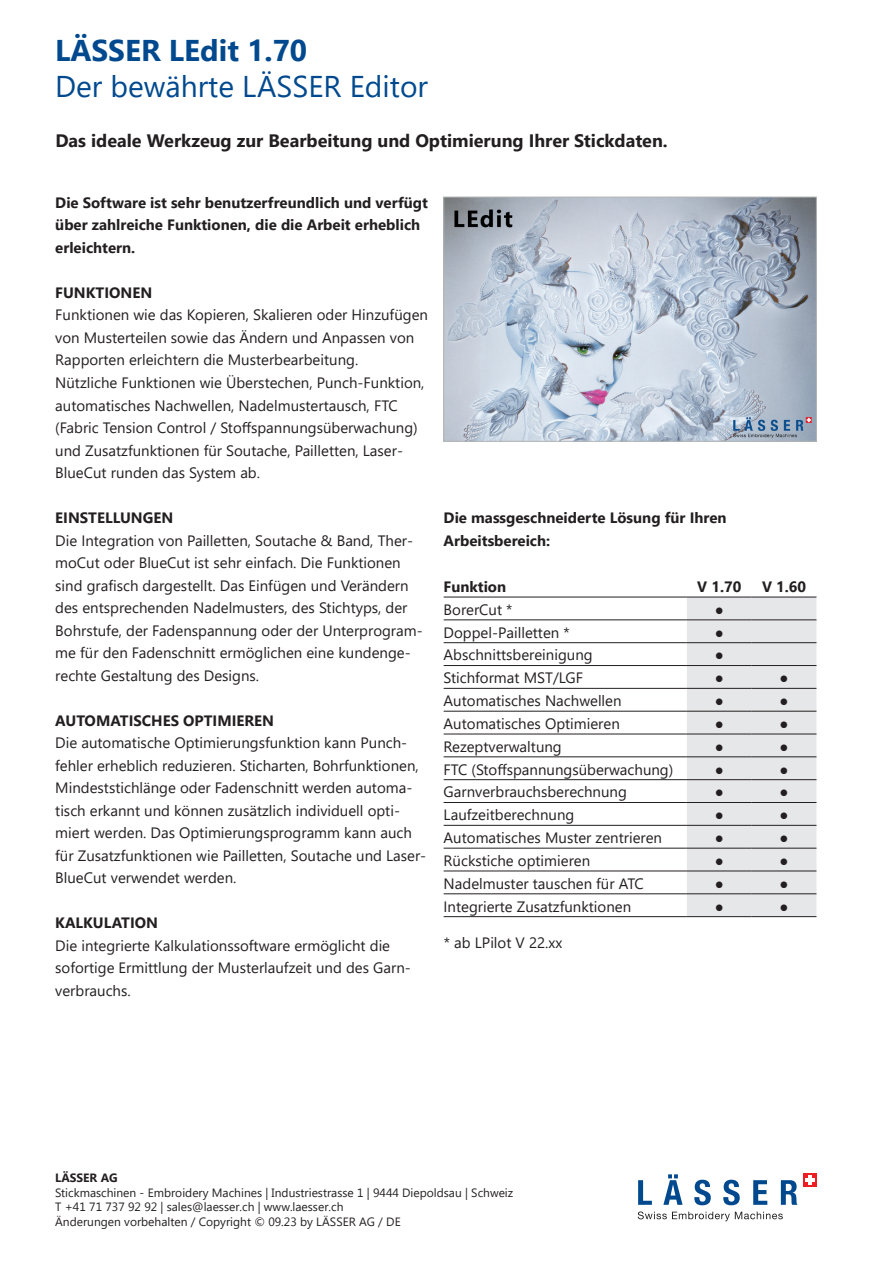
<style>
.page{position:relative;width:893px;height:1263px;background:#fff}
.page>*{position:absolute;margin:0;border:0;box-sizing:border-box;transform-origin:0 0}
.t1{font:30px "Segoe UI";color:#01498e}
.t2{font:700 30px "Segoe UI";color:#01498e}
.t3{font:700 18px "Segoe UI";color:#231f20}
.t4{font:15px/22.5px "Segoe UI";color:#231f20}
.t5{font:700 15px/22.5px "Segoe UI";color:#231f20}
.t6{font:12px/14.4px "Segoe UI";color:#231f20}
.t7{font:700 12px "Segoe UI";color:#231f20}
</style>
<div class="page">
<svg style="left:638px;top:1180px;width:14px;height:25px"></svg>
<svg style="left:663px;top:1174px;width:20px;height:31px"></svg>
<svg style="left:694px;top:1180px;width:17px;height:25px"></svg>
<svg style="left:723px;top:1180px;width:17px;height:25px"></svg>
<svg style="left:753px;top:1180px;width:14px;height:25px"></svg>
<svg style="left:781px;top:1180px;width:16px;height:25px"></svg>
<svg style="left:638px;top:1211px;width:145px;height:10px"></svg>
<div style="left:803px;top:1174px;width:13px;height:13px;background:#ee1d23"></div>
<hr style="left:805px;top:1178px;width:10px;height:4px;background:#fff">
<hr style="left:808px;top:1175px;width:4px;height:10px;background:#fff">
<img style="left:446px;top:199px;width:369px;height:240px">
<div style="left:444px;top:197px;width:373px;height:244px;border:1px solid #b2b5b5"></div>
<div style="left:687px;top:598px;width:129px;height:318px;background:#e6e7e9"></div>
<hr style="left:444px;top:597px;width:243px;height:1px;background:#231f20">
<hr style="left:687px;top:597px;width:65px;height:1px;background:#231f20">
<hr style="left:752px;top:597px;width:64px;height:1px;background:#231f20">
<hr style="left:444px;top:620px;width:243px;height:1px;background:#231f20">
<hr style="left:687px;top:620px;width:65px;height:1px;background:#231f20">
<hr style="left:752px;top:620px;width:64px;height:1px;background:#231f20">
<hr style="left:444px;top:642px;width:243px;height:1px;background:#231f20">
<hr style="left:687px;top:642px;width:65px;height:1px;background:#231f20">
<hr style="left:752px;top:642px;width:64px;height:1px;background:#231f20">
<hr style="left:444px;top:665px;width:243px;height:1px;background:#231f20">
<hr style="left:687px;top:665px;width:65px;height:1px;background:#231f20">
<hr style="left:752px;top:665px;width:64px;height:1px;background:#231f20">
<hr style="left:444px;top:688px;width:243px;height:1px;background:#231f20">
<hr style="left:687px;top:688px;width:65px;height:1px;background:#231f20">
<hr style="left:752px;top:688px;width:64px;height:1px;background:#231f20">
<hr style="left:444px;top:711px;width:243px;height:1px;background:#231f20">
<hr style="left:687px;top:711px;width:65px;height:1px;background:#231f20">
<hr style="left:752px;top:711px;width:64px;height:1px;background:#231f20">
<hr style="left:444px;top:734px;width:243px;height:1px;background:#231f20">
<hr style="left:687px;top:734px;width:65px;height:1px;background:#231f20">
<hr style="left:752px;top:734px;width:64px;height:1px;background:#231f20">
<hr style="left:444px;top:756px;width:243px;height:1px;background:#231f20">
<hr style="left:687px;top:756px;width:65px;height:1px;background:#231f20">
<hr style="left:752px;top:756px;width:64px;height:1px;background:#231f20">
<hr style="left:444px;top:779px;width:243px;height:1px;background:#231f20">
<hr style="left:687px;top:779px;width:65px;height:1px;background:#231f20">
<hr style="left:752px;top:779px;width:64px;height:1px;background:#231f20">
<hr style="left:444px;top:802px;width:243px;height:1px;background:#231f20">
<hr style="left:687px;top:802px;width:65px;height:1px;background:#231f20">
<hr style="left:752px;top:802px;width:64px;height:1px;background:#231f20">
<hr style="left:444px;top:825px;width:243px;height:1px;background:#231f20">
<hr style="left:687px;top:825px;width:65px;height:1px;background:#231f20">
<hr style="left:752px;top:825px;width:64px;height:1px;background:#231f20">
<hr style="left:444px;top:848px;width:243px;height:1px;background:#231f20">
<hr style="left:687px;top:848px;width:65px;height:1px;background:#231f20">
<hr style="left:752px;top:848px;width:64px;height:1px;background:#231f20">
<hr style="left:444px;top:871px;width:243px;height:1px;background:#231f20">
<hr style="left:687px;top:871px;width:65px;height:1px;background:#231f20">
<hr style="left:752px;top:871px;width:64px;height:1px;background:#231f20">
<hr style="left:444px;top:893px;width:243px;height:1px;background:#231f20">
<hr style="left:687px;top:893px;width:65px;height:1px;background:#231f20">
<hr style="left:752px;top:893px;width:64px;height:1px;background:#231f20">
<hr style="left:444px;top:916px;width:243px;height:1px;background:#231f20">
<hr style="left:687px;top:916px;width:65px;height:1px;background:#231f20">
<hr style="left:752px;top:916px;width:64px;height:1px;background:#231f20">
<h1 class="t2" style="left:55px;top:22px;width:254px">LÄSSER LEdit 1.70</h1>
<h1 class="t1" style="left:55px;top:58px;width:374px">Der bewährte LÄSSER Editor</h1>
<p class="t3" style="left:55px;top:124px;width:614px">Das ideale Werkzeug zur Bearbeitung und Optimierung Ihrer Stickdaten.</p>
<p class="t5" style="left:55px;top:190px;width:374px">Die Software ist sehr benutzerfreundlich und verfügt über zahlreiche Funktionen, die die Arbeit erheblich erleichtern.</p>
<p class="t5" style="left:55px;top:280px;width:98px">FUNKTIONEN</p>
<p class="t4" style="left:55px;top:303px;width:374px">Funktionen wie das Kopieren, Skalieren oder Hinzufügen von Musterteilen sowie das Ändern und Anpassen von Rapporten erleichtern die Musterbearbeitung.<br>Nützliche Funktionen wie Überstechen, Punch-Funktion, automatisches Nachwellen, Nadelmustertausch, FTC (Fabric Tension Control / Stoffspannungsüberwachung) und Zusatzfunktionen für Soutache, Pailletten, Laser-BlueCut runden das System ab.</p>
<p class="t5" style="left:55px;top:505px;width:119px">EINSTELLUNGEN</p>
<p class="t4" style="left:55px;top:528px;width:369px">Die Integration von Pailletten, Soutache &amp; Band, Ther&shy;moCut oder BlueCut ist sehr einfach. Die Funktionen sind grafisch dargestellt. Das Einfügen und Verändern des entsprechenden Nadelmusters, des Stichtyps, der Bohrstufe, der Fadenspannung oder der Unterprogram&shy;me für den Fadenschnitt ermöglichen eine kundenge&shy;rechte Gestaltung des Designs.</p>
<p class="t5" style="left:55px;top:708px;width:220px">AUTOMATISCHES OPTIMIEREN</p>
<p class="t4" style="left:55px;top:730px;width:372px">Die automatische Optimierungsfunktion kann Punch&shy;fehler erheblich reduzieren. Sticharten, Bohrfunktionen, Mindeststichlänge oder Fadenschnitt werden automa&shy;tisch erkannt und können zusätzlich individuell opti&shy;miert werden. Das Optimierungsprogramm kann auch für Zusatzfunktionen wie Pailletten, Soutache und Laser-BlueCut verwendet werden.</p>
<p class="t5" style="left:55px;top:910px;width:104px">KALKULATION</p>
<p class="t4" style="left:55px;top:933px;width:357px">Die integrierte Kalkulationssoftware ermöglicht die sofortige Ermittlung der Musterlaufzeit und des Garn&shy;verbrauchs.</p>
<p class="t5" style="left:444px;top:505px;width:284px">Die massgeschneiderte Lösung für Ihren<br>Arbeitsbereich:</p>
<p class="t5" style="left:444px;top:574px;width:64px">Funktion</p>
<p class="t5" style="left:697px;top:574px;width:46px">V 1.70</p>
<p class="t5" style="left:762px;top:574px;width:46px">V 1.60</p>
<p class="t4" style="left:444px;top:597px;width:70px">BorerCut *</p>
<p class="t4" style="left:715px;top:597px;width:11px">●</p>
<p class="t4" style="left:444px;top:620px;width:128px">Doppel-Pailletten *</p>
<p class="t4" style="left:715px;top:620px;width:11px">●</p>
<p class="t4" style="left:444px;top:642px;width:151px">Abschnittsbereinigung</p>
<p class="t4" style="left:715px;top:642px;width:11px">●</p>
<p class="t4" style="left:444px;top:665px;width:141px">Stichformat MST/LGF</p>
<p class="t4" style="left:715px;top:665px;width:11px">●</p>
<p class="t4" style="left:779px;top:665px;width:11px">●</p>
<p class="t4" style="left:444px;top:688px;width:179px">Automatisches Nachwellen</p>
<p class="t4" style="left:715px;top:688px;width:11px">●</p>
<p class="t4" style="left:779px;top:688px;width:11px">●</p>
<p class="t4" style="left:444px;top:711px;width:178px">Automatisches Optimieren</p>
<p class="t4" style="left:715px;top:711px;width:11px">●</p>
<p class="t4" style="left:779px;top:711px;width:11px">●</p>
<p class="t4" style="left:444px;top:734px;width:120px">Rezeptverwaltung</p>
<p class="t4" style="left:715px;top:734px;width:11px">●</p>
<p class="t4" style="left:779px;top:734px;width:11px">●</p>
<p class="t4" style="left:444px;top:757px;width:231px">FTC (Stoffspannungsüberwachung)</p>
<p class="t4" style="left:715px;top:757px;width:11px">●</p>
<p class="t4" style="left:779px;top:757px;width:11px">●</p>
<p class="t4" style="left:444px;top:779px;width:185px">Garnverbrauchsberechnung</p>
<p class="t4" style="left:715px;top:779px;width:11px">●</p>
<p class="t4" style="left:779px;top:779px;width:11px">●</p>
<p class="t4" style="left:444px;top:802px;width:132px">Laufzeitberechnung</p>
<p class="t4" style="left:715px;top:802px;width:11px">●</p>
<p class="t4" style="left:779px;top:802px;width:11px">●</p>
<p class="t4" style="left:444px;top:825px;width:220px">Automatisches Muster zentrieren</p>
<p class="t4" style="left:715px;top:825px;width:11px">●</p>
<p class="t4" style="left:779px;top:825px;width:11px">●</p>
<p class="t4" style="left:444px;top:848px;width:148px">Rückstiche optimieren</p>
<p class="t4" style="left:715px;top:848px;width:11px">●</p>
<p class="t4" style="left:779px;top:848px;width:11px">●</p>
<p class="t4" style="left:444px;top:871px;width:202px">Nadelmuster tauschen für ATC</p>
<p class="t4" style="left:715px;top:871px;width:11px">●</p>
<p class="t4" style="left:779px;top:871px;width:11px">●</p>
<p class="t4" style="left:444px;top:894px;width:189px">Integrierte Zusatzfunktionen</p>
<p class="t4" style="left:715px;top:894px;width:11px">●</p>
<p class="t4" style="left:779px;top:894px;width:11px">●</p>
<p class="t4" style="left:444px;top:930px;width:120px">* ab LPilot V 22.xx</p>
<p class="t7" style="left:55px;top:1167px;width:64px">LÄSSER AG</p>
<p class="t6" style="left:55px;top:1184px;width:460px">Stickmaschinen - Embroidery Machines | Industriestrasse 1 | 9444 Diepoldsau | Schweiz<br>T +41 71 737 92 92 | sales@laesser.ch | www.laesser.ch<br>Änderungen vorbehalten / Copyright © 09.23 by LÄSSER AG / DE</p>
</div>
